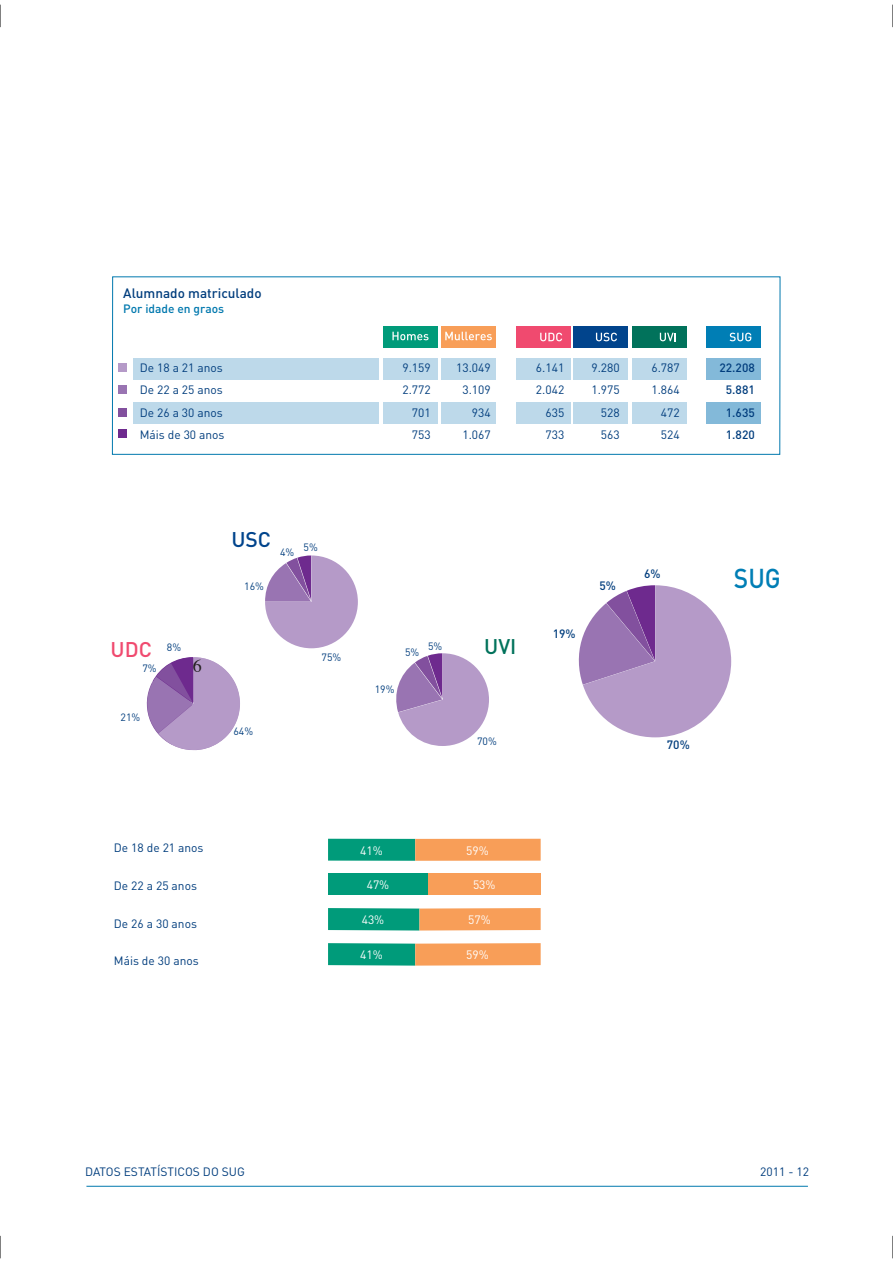
<style>
.page{position:relative;width:893px;height:1263px;background:#fff}
.page>*{position:absolute;margin:0;border:0;box-sizing:border-box;transform-origin:0 0}
.t1{font:500 27px "DIN";color:#007eb5;scale:.91 1}
.t2{font:500 21px "DIN";color:#f04a6f}
.t3{font:500 21px "DIN";color:#01448c}
.t4{font:500 21px "DIN";color:#01725b}
.t5{font:18px "Times";color:#231f20}
.t6{font:500 13.5px "DIN";color:#013d7d}
.t7{font:12px "DIN";color:#013d7d}
.t8{font:500 12px "DIN";color:#013d7d}
.t9{font:12px "DIN";color:#fff}
.t10{font:500 12px "DIN";color:#0078ae}
.t11{font:10.5px "DIN";color:#013d7d}
</style>
<div class="page">
<hr style="left:86px;top:1186px;width:722px;height:1px;background:#0078ae">
<svg style="left:578px;top:585px;width:153px;height:152px"></svg>
<svg style="left:396px;top:653px;width:93px;height:93px"></svg>
<svg style="left:265px;top:555px;width:93px;height:93px"></svg>
<svg style="left:328px;top:908px;width:213px;height:22px;background:#8f9e69"></svg>
<div style="left:328px;top:839px;width:87px;height:22px;background:#009b7a"></div>
<div style="left:415px;top:839px;width:126px;height:22px;background:#f89e58"></div>
<div style="left:328px;top:873px;width:100px;height:22px;background:#009b7a"></div>
<div style="left:428px;top:873px;width:113px;height:22px;background:#f89e58"></div>
<div style="left:383px;top:326px;width:55px;height:22px;background:#009b7a"></div>
<div style="left:442px;top:326px;width:54px;height:22px;background:#f89e58"></div>
<div style="left:574px;top:358px;width:54px;height:22px;background:#bdd9ea"></div>
<div style="left:574px;top:402px;width:54px;height:22px;background:#bdd9ea"></div>
<div style="left:632px;top:358px;width:54px;height:22px;background:#bdd9ea"></div>
<div style="left:632px;top:402px;width:54px;height:22px;background:#bdd9ea"></div>
<div style="left:516px;top:358px;width:54px;height:22px;background:#bdd9ea"></div>
<div style="left:516px;top:402px;width:54px;height:22px;background:#bdd9ea"></div>
<div style="left:707px;top:358px;width:54px;height:22px;background:#83b9d9"></div>
<div style="left:707px;top:402px;width:54px;height:22px;background:#83b9d9"></div>
<div style="left:133px;top:358px;width:246px;height:22px;background:#bdd9ea"></div>
<div style="left:133px;top:401px;width:246px;height:22px;background:#bdd9ea"></div>
<div style="left:383px;top:358px;width:55px;height:22px;background:#bdd9ea"></div>
<div style="left:383px;top:402px;width:55px;height:22px;background:#bdd9ea"></div>
<div style="left:442px;top:358px;width:54px;height:22px;background:#bdd9ea"></div>
<div style="left:442px;top:402px;width:54px;height:22px;background:#bdd9ea"></div>
<div style="left:119px;top:364px;width:8px;height:8px;background:#b59ac8"></div>
<div style="left:119px;top:385px;width:8px;height:9px;background:#9974b2"></div>
<div style="left:119px;top:408px;width:8px;height:8px;background:#82509e"></div>
<div style="left:516px;top:326px;width:54px;height:22px;background:#f04a6f"></div>
<div style="left:632px;top:326px;width:54px;height:22px;background:#01725b"></div>
<div style="left:574px;top:326px;width:54px;height:22px;background:#01448c"></div>
<div style="left:707px;top:326px;width:54px;height:22px;background:#007eb5"></div>
<div style="left:112px;top:276px;width:668px;height:179px;border:1px solid #0078ae"></div>
<svg style="left:445px;top:332px;width:47px;height:8px"></svg>
<svg style="left:392px;top:332px;width:37px;height:8px"></svg>
<svg style="left:660px;top:333px;width:16px;height:8px"></svg>
<svg style="left:596px;top:333px;width:21px;height:8px"></svg>
<svg style="left:540px;top:333px;width:22px;height:8px"></svg>
<svg style="left:730px;top:333px;width:21px;height:8px"></svg>
<div style="left:119px;top:429px;width:8px;height:9px;background:#6e2a8e"></div>
<svg style="left:328px;top:943px;width:213px;height:22px;background:#949e69"></svg>
<svg style="left:146px;top:657px;width:94px;height:94px"></svg>
<svg style="left:0;top:5px;width:1px;height:22px"></svg>
<svg style="left:0;top:1236px;width:1px;height:22px"></svg>
<svg style="left:892px;top:5px;width:1px;height:22px"></svg>
<svg style="left:892px;top:1236px;width:1px;height:22px"></svg>
<p class="t6" style="left:123px;top:285px;width:140px">Alumnado matriculado</p>
<p class="t10" style="left:123px;top:301px;width:102px">Por idade en graos</p>
<p class="t7" style="left:140px;top:361px;width:85px">De 18 a 21 anos</p>
<p class="t7" style="left:402px;top:361px;width:30px">9.159</p>
<p class="t7" style="left:456px;top:361px;width:36px">13.049</p>
<p class="t7" style="left:536px;top:361px;width:30px">6.141</p>
<p class="t7" style="left:591px;top:361px;width:30px">9.280</p>
<p class="t7" style="left:651px;top:361px;width:30px">6.787</p>
<p class="t8" style="left:719px;top:360px;width:37px">22.208</p>
<p class="t7" style="left:140px;top:383px;width:85px">De 22 a 25 anos</p>
<p class="t7" style="left:402px;top:383px;width:30px">2.772</p>
<p class="t7" style="left:462px;top:383px;width:30px">3.109</p>
<p class="t7" style="left:536px;top:383px;width:30px">2.042</p>
<p class="t7" style="left:591px;top:383px;width:30px">1.975</p>
<p class="t7" style="left:651px;top:383px;width:30px">1.864</p>
<p class="t8" style="left:726px;top:382px;width:30px">5.881</p>
<p class="t7" style="left:140px;top:405px;width:85px">De 26 a 30 anos</p>
<p class="t7" style="left:412px;top:405px;width:20px">701</p>
<p class="t7" style="left:472px;top:405px;width:20px">934</p>
<p class="t7" style="left:545px;top:405px;width:20px">635</p>
<p class="t7" style="left:601px;top:405px;width:20px">528</p>
<p class="t7" style="left:661px;top:405px;width:20px">472</p>
<p class="t8" style="left:726px;top:404px;width:30px">1.635</p>
<p class="t7" style="left:140px;top:427px;width:86px">Máis de 30 anos</p>
<p class="t7" style="left:412px;top:427px;width:20px">753</p>
<p class="t7" style="left:462px;top:427px;width:30px">1.067</p>
<p class="t7" style="left:545px;top:427px;width:20px">733</p>
<p class="t7" style="left:601px;top:427px;width:20px">563</p>
<p class="t7" style="left:661px;top:427px;width:20px">524</p>
<p class="t8" style="left:726px;top:427px;width:30px">1.820</p>
<h2 class="t3" style="left:231px;top:526px;width:41px">USC</h2>
<p class="t11" style="left:280px;top:545px;width:16px">4%</p>
<p class="t11" style="left:304px;top:540px;width:16px">5%</p>
<p class="t11" style="left:244px;top:580px;width:21px">16%</p>
<h2 class="t2" style="left:111px;top:636px;width:43px">UDC</h2>
<p class="t11" style="left:142px;top:662px;width:16px">7%</p>
<p class="t11" style="left:121px;top:710px;width:21px">21%</p>
<p class="t11" style="left:167px;top:641px;width:16px">8%</p>
<p class="t11" style="left:428px;top:640px;width:16px">5%</p>
<p class="t11" style="left:405px;top:646px;width:16px">5%</p>
<p class="t11" style="left:322px;top:650px;width:21px">75%</p>
<h3 class="t5" style="left:193px;top:649px;width:10px">6</h3>
<p class="t11" style="left:233px;top:725px;width:21px">64%</p>
<p class="t11" style="left:375px;top:682px;width:21px">19%</p>
<h2 class="t4" style="left:484px;top:633px;width:34px">UVI</h2>
<p class="t11" style="left:477px;top:734px;width:21px">70%</p>
<p class="t7" style="left:114px;top:840px;width:91px">De 18 de 21 anos</p>
<p class="t7" style="left:114px;top:878px;width:85px">De 22 a 25 anos</p>
<p class="t7" style="left:114px;top:916px;width:85px">De 26 a 30 anos</p>
<p class="t7" style="left:114px;top:953px;width:86px">Máis de 30 anos</p>
<p class="t9" style="left:360px;top:843px;width:24px">41%</p>
<p class="t9" style="left:466px;top:843px;width:24px">59%</p>
<p class="t9" style="left:367px;top:877px;width:24px">47%</p>
<p class="t9" style="left:473px;top:877px;width:24px">53%</p>
<p class="t9" style="left:362px;top:912px;width:24px">43%</p>
<p class="t9" style="left:468px;top:912px;width:24px">57%</p>
<p class="t9" style="left:360px;top:947px;width:24px">41%</p>
<p class="t9" style="left:466px;top:947px;width:24px">59%</p>
<p class="t8" style="left:553px;top:626px;width:24px">19%</p>
<p class="t8" style="left:600px;top:578px;width:18px">5%</p>
<p class="t8" style="left:644px;top:566px;width:18px">6%</p>
<p class="t8" style="left:667px;top:737px;width:24px">70%</p>
<h1 class="t1" style="left:734px;top:561px;width:53px">SUG</h1>
<p class="t7" style="left:85px;top:1164px;width:161px">DATOS ESTATÍSTICOS DO SUG</p>
<p class="t7" style="left:760px;top:1164px;width:50px">2011 - 12</p>
</div>
